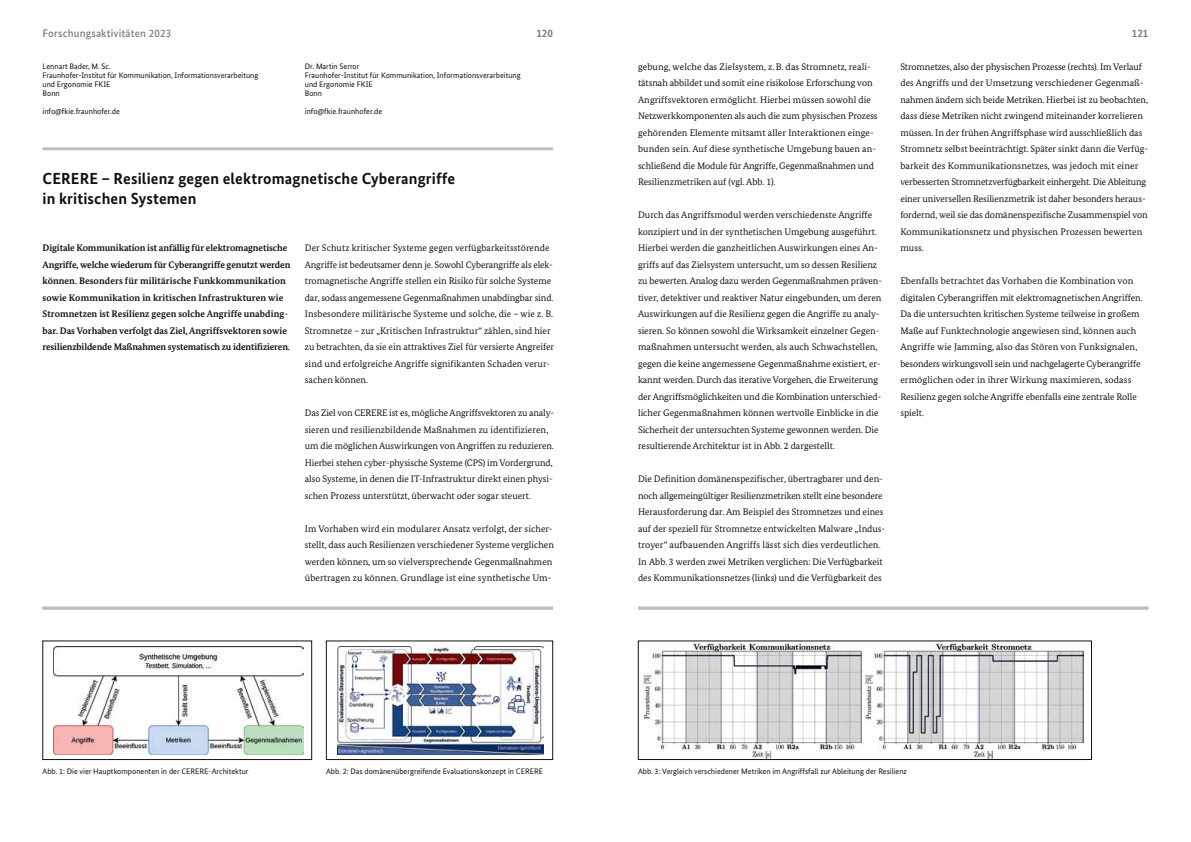
<style>
.page{position:relative;width:1191px;height:842px;background:#fff}
.page>*{position:absolute;margin:0;border:0;box-sizing:border-box;transform-origin:0 0}
._03_Head_Bundessans__16_20{font:700 16px/20px "Bundes Sans";letter-spacing:.01em;color:#12120d}
._01_Kapitel___Bundessans__11_12___65-schw{font:500 11px "Bundes Sans";letter-spacing:.015em;color:#7b7d7c}
._09_Pagina_Bundessans{font:700 11px "Bundes Sans";color:#7b7d7c}
._04_Copy_BundesSerif_normal{font:9.5px/16.5px "Bundes Serif";color:#12120d}
._04_Einleitung_BundesSerif_bold{font:700 9.5px/16.5px "Bundes Serif";letter-spacing:-.005em;color:#12120d}
._02_Autor_Bundes_norm__8_9{font:8px/9px "Bundes Sans";color:#12120d}
._06_Bildunterschrift_BuSans_norm_8_9__wie{font:8px "Bundes Sans";color:#12120d}
</style>
<div class="page">
<hr style="left:43px;top:607px;width:510px;height:2px;background:#bbbdbd">
<hr style="left:638px;top:607px;width:510px;height:2px;background:#bbbdbd">
<hr style="left:43px;top:147px;width:510px;height:3px;background:#bbbdbd">
<img style="left:644px;top:644px;width:439px;height:114px">
<div style="left:638px;top:641px;width:453px;height:119px;border:1px solid #12120d"></div>
<img style="left:54px;top:646px;width:249px;height:108px">
<div style="left:43px;top:641px;width:269px;height:119px;border:1px solid #12120d"></div>
<img style="left:337px;top:647px;width:206px;height:108px">
<div style="left:326px;top:641px;width:227px;height:119px;border:1px solid #12120d"></div>
<p class="_01_Kapitel___Bundessans__11_12___65-schw" style="left:43px;top:26px;width:130px">Forschungsaktivitäten 2023</p>
<p class="_09_Pagina_Bundessans" style="left:536px;top:26px;width:18px">120</p>
<p class="_09_Pagina_Bundessans" style="left:1132px;top:26px;width:18px">121</p>
<p class="_02_Autor_Bundes_norm__8_9" style="left:43px;top:61px;width:70px">Lennart Bader, M. Sc.</p>
<p class="_02_Autor_Bundes_norm__8_9" style="left:43px;top:70px;width:217px">Fraunhofer-Institut für Kommunikation, Informationsverarbeitung und Ergonomie FKIE</p>
<p class="_02_Autor_Bundes_norm__8_9" style="left:43px;top:88px;width:19px">Bonn</p>
<p class="_02_Autor_Bundes_norm__8_9" style="left:43px;top:106px;width:79px">info@fkie.fraunhofer.de</p>
<p class="_02_Autor_Bundes_norm__8_9" style="left:305px;top:61px;width:56px">Dr. Martin Serror</p>
<p class="_02_Autor_Bundes_norm__8_9" style="left:305px;top:70px;width:217px">Fraunhofer-Institut für Kommunikation, Informationsverarbeitung und Ergonomie FKIE</p>
<p class="_02_Autor_Bundes_norm__8_9" style="left:305px;top:88px;width:19px">Bonn</p>
<p class="_02_Autor_Bundes_norm__8_9" style="left:305px;top:106px;width:79px">info@fkie.fraunhofer.de</p>
<h1 class="_03_Head_Bundessans__16_20" style="left:43px;top:168px;width:414px">CERERE – Resilienz gegen elektromagnetische Cyberangriffe in kritischen Systemen</h1>
<p class="_04_Einleitung_BundesSerif_bold" style="left:43px;top:240px;width:249px">Digitale Kommunikation ist anfällig für elektromagnetische Angriffe, welche wiederum für Cyberangriffe genutzt werden können. Besonders für militärische Funkkommunikation sowie Kommunikation in kritischen Infrastrukturen wie Stromnetzen ist Resilienz gegen solche Angriffe unabding&shy;bar. Das Vorhaben verfolgt das Ziel, Angriffsvektoren sowie resilienzbildende Maßnahmen systematisch zu identifizieren.</p>
<p class="_04_Copy_BundesSerif_normal" style="left:305px;top:240px;width:251px">Der Schutz kritischer Systeme gegen verfügbarkeitsstörende Angriffe ist bedeutsamer denn je. Sowohl Cyberangriffe als elek&shy;tromagnetische Angriffe stellen ein Risiko für solche Systeme dar, sodass angemessene Gegenmaßnahmen unabdingbar sind.<br>Insbesondere militärische Systeme und solche, die – wie z. B.<br>Stromnetze – zur „Kritischen Infrastruktur“ zählen, sind hier zu betrachten, da sie ein attraktives Ziel für versierte Angreifer sind und erfolgreiche Angriffe signifikanten Schaden verur&shy;sachen können.</p>
<p class="_04_Copy_BundesSerif_normal" style="left:305px;top:405px;width:251px">Das Ziel von CERERE ist es, mögliche Angriffsvektoren zu analy&shy;sieren und resilienzbildende Maßnahmen zu identifizieren, um die möglichen Auswirkungen von Angriffen zu reduzieren.<br>Hierbei stehen cyber-physische Systeme (CPS) im Vordergrund, also Systeme, in denen die IT-Infrastruktur direkt einen physi&shy;schen Prozess unterstützt, überwacht oder sogar steuert.</p>
<p class="_04_Copy_BundesSerif_normal" style="left:305px;top:520px;width:251px">Im Vorhaben wird ein modularer Ansatz verfolgt, der sicher&shy;stellt, dass auch Resilienzen verschiedener Systeme verglichen werden können, um so vielversprechende Gegenmaßnahmen übertragen zu können. Grundlage ist eine synthetische Um-</p>
<p class="_04_Copy_BundesSerif_normal" style="left:638px;top:58px;width:241px">gebung, welche das Zielsystem, z. B. das Stromnetz, reali&shy;tätsnah abbildet und somit eine risikolose Erforschung von Angriffsvektoren ermöglicht. Hierbei müssen sowohl die Netzwerkkomponenten als auch die zum physischen Prozess gehörenden Elemente mitsamt aller Interaktionen einge&shy;bunden sein. Auf diese synthetische Umgebung bauen an&shy;schließend die Module für Angriffe, Gegenmaßnahmen und Resilienzmetriken auf (vgl. Abb. 1).</p>
<p class="_04_Copy_BundesSerif_normal" style="left:638px;top:207px;width:245px">Durch das Angriffsmodul werden verschiedenste Angriffe konzipiert und in der synthetischen Umgebung ausgeführt.<br>Hierbei werden die ganzheitlichen Auswirkungen eines An&shy;griffs auf das Zielsystem untersucht, um so dessen Resilienz zu bewerten. Analog dazu werden Gegenmaßnahmen präven&shy;tiver, detektiver und reaktiver Natur eingebunden, um deren Auswirkungen auf die Resilienz gegen die Angriffe zu analy&shy;sieren. So können sowohl die Wirksamkeit einzelner Gegen&shy;maßnahmen untersucht werden, als auch Schwachstellen, gegen die keine angemessene Gegenmaßnahme existiert, er&shy;kannt werden. Durch das iterative Vorgehen, die Erweiterung der Angriffsmöglichkeiten und die Kombination unterschied&shy;licher Gegenmaßnahmen können wertvolle Einblicke in die Sicherheit der untersuchten Systeme gewonnen werden. Die resultierende Architektur ist in Abb. 2 dargestellt.</p>
<p class="_04_Copy_BundesSerif_normal" style="left:638px;top:471px;width:249px">Die Definition domänenspezifischer, übertragbarer und den&shy;noch allgemeingültiger Resilienzmetriken stellt eine besondere Herausforderung dar. Am Beispiel des Stromnetzes und eines auf der speziell für Stromnetze entwickelten Malware „Indus&shy;troyer“ aufbauenden Angriffs lässt sich dies verdeutlichen.<br>In Abb. 3 werden zwei Metriken verglichen: Die Verfügbarkeit des Kommunikationsnetzes (links) und die Verfügbarkeit des</p>
<p class="_04_Copy_BundesSerif_normal" style="left:900px;top:58px;width:249px">Stromnetzes, also der physischen Prozesse (rechts). Im Verlauf des Angriffs und der Umsetzung verschiedener Gegenmaß&shy;nahmen ändern sich beide Metriken. Hierbei ist zu beobachten, dass diese Metriken nicht zwingend miteinander korrelieren müssen. In der frühen Angriffsphase wird ausschließlich das Stromnetz selbst beeinträchtigt. Später sinkt dann die Verfüg&shy;barkeit des Kommunikationsnetzes, was jedoch mit einer verbesserten Stromnetzverfügbarkeit einhergeht. Die Ableitung einer universellen Resilienzmetrik ist daher besonders heraus&shy;fordernd, weil sie das domänenspezifische Zusammenspiel von Kommunikationsnetz und physischen Prozessen bewerten muss.</p>
<p class="_04_Copy_BundesSerif_normal" style="left:900px;top:273px;width:244px">Ebenfalls betrachtet das Vorhaben die Kombination von digitalen Cyberangriffen mit elektromagnetischen Angriffen.<br>Da die untersuchten kritischen Systeme teilweise in großem Maße auf Funktechnologie angewiesen sind, können auch Angriffe wie Jamming, also das Stören von Funksignalen, besonders wirkungsvoll sein und nachgelagerte Cyberangriffe ermöglichen oder in ihrer Wirkung maximieren, sodass Resilienz gegen solche Angriffe ebenfalls eine zentrale Rolle spielt.</p>
<p class="_06_Bildunterschrift_BuSans_norm_8_9__wie" style="left:43px;top:767px;width:208px">Abb. 1: Die vier Hauptkomponenten in der CERERE-Architektur</p>
<p class="_06_Bildunterschrift_BuSans_norm_8_9__wie" style="left:326px;top:767px;width:218px">Abb. 2: Das domänenübergreifende Evaluationskonzept in CERERE</p>
<p class="_06_Bildunterschrift_BuSans_norm_8_9__wie" style="left:638px;top:767px;width:270px">Abb. 3: Vergleich verschiedener Metriken im Angriffsfall zur Ableitung der Resilienz</p>
</div>
